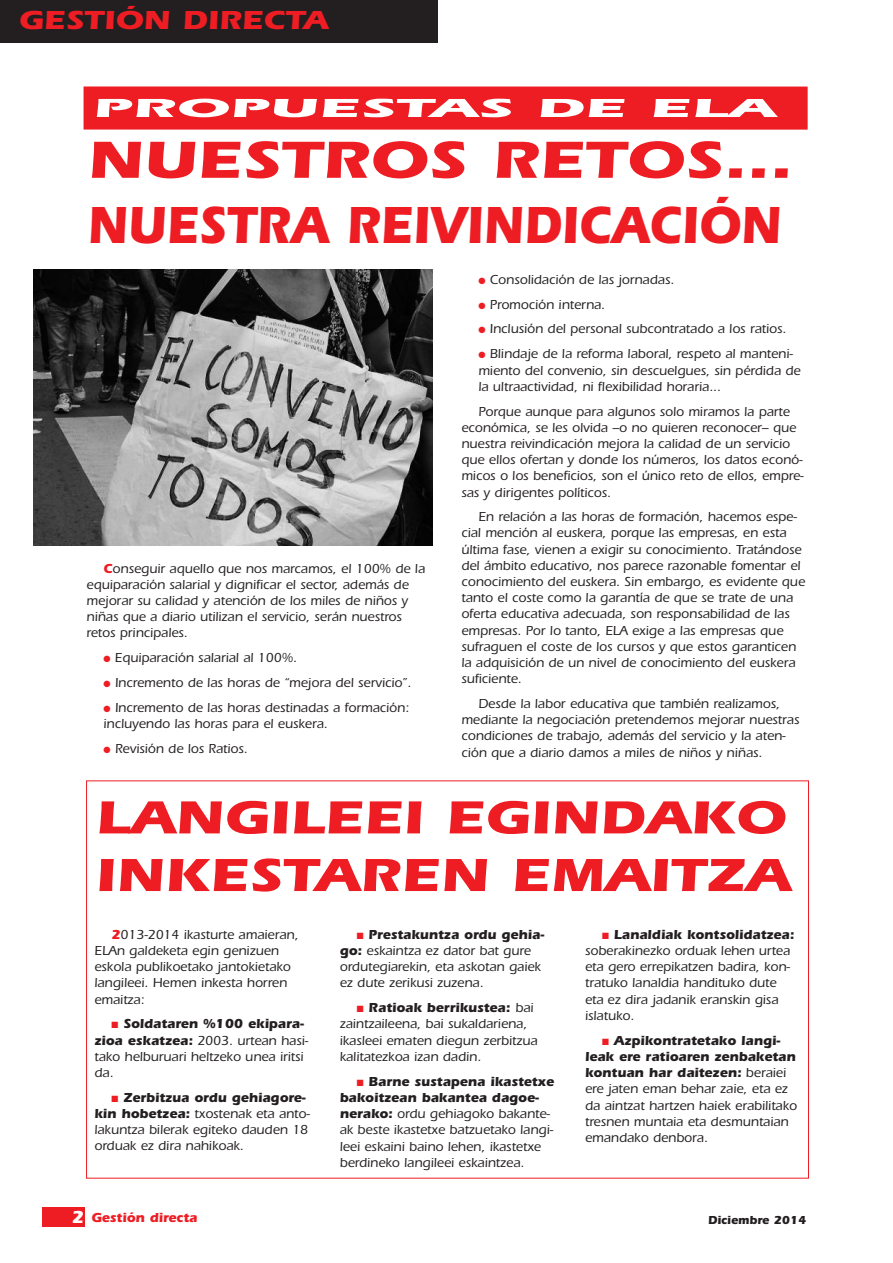
<style>
.page{position:relative;width:893px;height:1263px;background:#fff}
.page>*{position:absolute;margin:0;border:0;box-sizing:border-box;transform-origin:0 0}
.t1{font:700 54px/64.8px "Itc Eras";color:#ee1d23;scale:1.25 1}
.t2{font:700 48px/57.6px "Itc Eras";color:#ee1d23;scale:1.22 1}
.t3{font:700 27px "Itc Eras";color:#fff;scale:2.3 1}
.t4{font:700 27px "Itc Eras";color:#ee1d23;scale:1.2 1}
.t5{font:500 13.5px/16.2px "Itc Eras";color:#231f20}
.t6{font:700 13.5px "Itc Eras";color:#ee1d23}
.t7{font:700 12px "Itc Eras";color:#231f20}
.s1{font-weight:700;color:#ee1d23}
.s2{color:#ee1d23}
.s3{font-weight:700}
.s4{font-size:18px;color:#fff}
</style>
<div class="page">
<div style="left:0;top:0;width:438px;height:43px;background:#231f20"></div>
<div style="left:43px;top:1208px;width:42px;height:19px;background:#ee1d23"></div>
<div style="left:84px;top:86px;width:724px;height:44px;background:#ee1d23"></div>
<img style="left:34px;top:269px;width:398px;height:277px">
<h3 class="t4" style="left:19px;top:10px;width:259px">GESTIÓN DIRECTA</h3>
<h3 class="t3" style="left:93px;top:98px;width:299px">PROPUESTAS DE ELA</h3>
<h1 class="t1" style="left:87px;top:133px;width:565px">NUESTROS RETOS...<br>NUESTRA REIVINDICACIÓN</h1>
<p class="t5" style="left:87px;top:561px;width:340px;text-indent:17px"><span class="s1">C</span>onseguir aquello que nos marcamos, el 100% de la equiparación salarial y dignificar el sector, además de mejorar su calidad y atención de los miles de niños y niñas que a diario utilizan el servicio, serán nuestros retos principales.</p>
<p class="t5" style="left:104px;top:651px;width:195px"><span class="s2">●</span> Equiparación salarial al 100%.</p>
<p class="t5" style="left:104px;top:676px;width:309px"><span class="s2">●</span> Incremento de las horas de “mejora del servicio”.</p>
<p class="t5" style="left:104px;top:701px;width:307px"><span class="s2">●</span> Incremento de las horas destinadas a formación: incluyendo las horas para el euskera.</p>
<p class="t5" style="left:104px;top:742px;width:146px"><span class="s2">●</span> Revisión de los Ratios.</p>
<p class="t5" style="left:478px;top:273px;width:197px"><span class="s2">●</span> Consolidación de las jornadas.</p>
<p class="t5" style="left:478px;top:297px;width:128px"><span class="s2">●</span> Promoción interna.</p>
<p class="t5" style="left:478px;top:322px;width:310px"><span class="s2">●</span> Inclusión del personal subcontratado a los ratios.</p>
<p class="t5" style="left:478px;top:347px;width:324px"><span class="s2">●</span> Blindaje de la reforma laboral, respeto al manteni&shy;miento del convenio, sin descuelgues, sin pérdida de la ultraactividad, ni flexibilidad horaria...</p>
<p class="t5" style="left:461px;top:404px;width:344px;text-indent:17px">Porque aunque para algunos solo miramos la parte económica, se les olvida –o no quieren reconocer– que nuestra reivindicación mejora la calidad de un servicio que ellos ofertan y donde los números, los datos econó&shy;micos o los beneficios, son el único reto de ellos, empre&shy;sas y dirigentes políticos.</p>
<p class="t5" style="left:461px;top:510px;width:345px;text-indent:17px">En relación a las horas de formación, hacemos espe&shy;cial mención al euskera, porque las empresas, en esta última fase, vienen a exigir su conocimiento. Tratándose del ámbito educativo, nos parece razonable fomentar el conocimiento del euskera. Sin embargo, es evidente que tanto el coste como la garantía de que se trate de una oferta educativa adecuada, son responsabilidad de las empresas. Por lo tanto, ELA exige a las empresas que sufraguen el coste de los cursos y que estos garanticen la adquisición de un nivel de conocimiento del euskera suficiente.</p>
<p class="t5" style="left:461px;top:697px;width:339px;text-indent:17px">Desde la labor educativa que también realizamos, mediante la negociación pretendemos mejorar nuestras condiciones de trabajo, además del servicio y la aten&shy;ción que a diario damos a miles de niños y niñas.</p>
<h2 class="t2" style="left:95px;top:794px;width:571px">LANGILEEI EGINDAKO<br>INKESTAREN EMAITZA</h2>
<p class="t5" style="left:94px;top:927px;width:206px;text-indent:17px"><span class="s1">2</span>013-2014 ikasturte amaieran,<br>ELAn galdeketa egin genizuen eskola publikoetako jantokietako langileei. Hemen inkesta horren emaitza:</p>
<p class="t5" style="left:94px;top:1017px;width:215px;text-indent:17px"><span class="s2">■</span> <span class="s3">Soldataren %100 ekipara&shy;zioa eskatzea:</span> 2003. urtean hasi&shy;tako helburuari heltzeko unea iritsi da.</p>
<p class="t5" style="left:94px;top:1090px;width:217px;text-indent:17px"><span class="s2">■</span> <span class="s3">Zerbitzua ordu gehiagore&shy;kin hobetzea:</span> txostenak eta anto&shy;lakuntza bilerak egiteko dauden 18 orduak ez dira nahikoak.</p>
<p class="t5" style="left:340px;top:927px;width:206px;text-indent:17px"><span class="s2">■</span> <span class="s3">Prestakuntza ordu gehia&shy;go:</span> eskaintza ez dator bat gure ordutegiarekin, eta askotan gaiek ez dute zerikusi zuzena.</p>
<p class="t5" style="left:340px;top:1001px;width:199px;text-indent:17px"><span class="s2">■</span> <span class="s3">Ratioak berrikustea:</span> bai zaintzaileena, bai sukaldariena, ikasleei ematen diegun zerbitzua kalitatezkoa izan dadin.</p>
<p class="t5" style="left:340px;top:1074px;width:216px;text-indent:17px"><span class="s2">■</span> <span class="s3">Barne sustapena ikastetxe bakoitzean bakantea dagoe&shy;nerako:</span> ordu gehiagoko bakante&shy;ak beste ikastetxe batzuetako langi&shy;leei eskaini baino lehen, ikastetxe berdineko langileei eskaintzea.</p>
<p class="t5" style="left:585px;top:927px;width:211px;text-indent:17px"><span class="s2">■</span> <span class="s3">Lanaldiak kontsolidatzea: </span>soberakinezko orduak lehen urtea eta gero errepikatzen badira, kon&shy;tratuko lanaldia handituko dute eta ez dira jadanik eranskin gisa islatuko.</p>
<p class="t5" style="left:585px;top:1033px;width:214px;text-indent:17px"><span class="s2">■</span> <span class="s3">Azpikontratetako langi&shy;leak ere ratioaren zenbaketan kontuan har daitezen:</span> beraiei ere jaten eman behar zaie, eta ez da aintzat hartzen haiek erabilitako tresnen muntaia eta desmuntaian emandako denbora.</p>
<p class="t6" style="left:72px;top:1212px;width:127px"><span class="s4">2</span> Gestión directa</p>
<p class="t7" style="left:708px;top:1216px;width:100px">Diciembre 2014</p>
</div>
